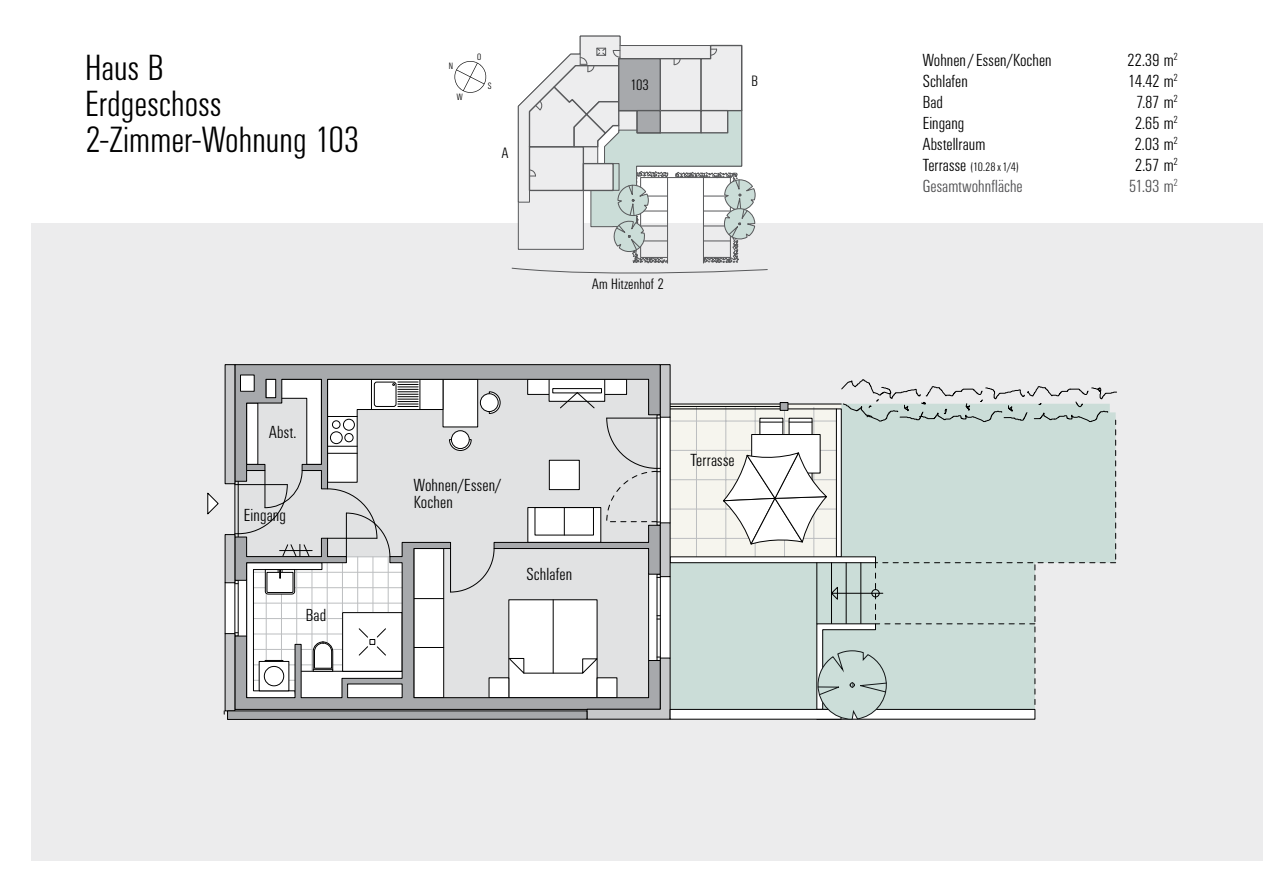
<style>
.page{position:relative;width:1263px;height:893px;background:#fff}
.page>*{position:absolute;margin:0;border:0;box-sizing:border-box;transform-origin:0 0}
.t1{font:300 36px/36px "Univers Condensed BQ";color:#000}
.t2{font:300 17.25px/17.2px "Univers Condensed BQ";letter-spacing:.01em;color:#000}
.t3{font:300 17.25px "Univers Condensed BQ";letter-spacing:.005em;color:#4d4d4f}
.t4{font:300 14.85px "Univers Condensed BQ";letter-spacing:.01em;color:#000}
.t5{font:300 12px "Univers Condensed BQ";color:#000}
.t6{font:300 9px "Univers Condensed BQ";color:#000}
.s1{font-size:17.25px}
</style>
<div class="page">
<div style="left:32px;top:223px;width:1231px;height:638px;background:#ececed"></div>
<svg style="left:235px;top:364px;width:425px;height:125px;background:#a0a1a4"></svg>
<div style="left:240px;top:375px;width:14px;height:16px;background:#fff"></div>
<svg style="left:207px;top:379px;width:236px;height:335px"></svg>
<div style="left:225px;top:365px;width:10px;height:119px;background:#c7c8ca"></div>
<div style="left:660px;top:365px;width:10px;height:52px;background:#c7c8ca"></div>
<div style="left:660px;top:364px;width:10px;height:53px;border:1px solid #000"></div>
<div style="left:228px;top:711px;width:359px;height:8px;background:#a7a9ac"></div>
<div style="left:227px;top:711px;width:360px;height:9px;border:1px solid #000"></div>
<svg style="left:449px;top:379px;width:668px;height:341px"></svg>
<svg style="left:511px;top:36px;width:257px;height:238px"></svg>
<div style="left:619px;top:59px;width:41px;height:52px;background:#a7a9ac"></div>
<div style="left:618px;top:58px;width:43px;height:53px;border:1px solid #58595b"></div>
<div style="left:637px;top:111px;width:23px;height:22px;background:#a7a9ac"></div>
<div style="left:636px;top:110px;width:25px;height:23px;border:1px solid #58595b"></div>
<svg style="left:454px;top:61px;width:33px;height:32px"></svg>
<h1 class="t1" style="left:85px;top:50px;width:276px">Haus B<br>Erdgeschoss<br>2-Zimmer-Wohnung 103</h1>
<p class="t2" style="left:923px;top:52px;width:130px">Wohnen/Essen/Kochen</p>
<p class="t2" style="left:1127px;top:52px;width:52px">22.39 m<sup>2</sup></p>
<p class="t6" style="left:477px;top:52px;width:6px">O</p>
<p class="t6" style="left:449px;top:61px;width:6px">N</p>
<p class="t2" style="left:923px;top:73px;width:47px">Schlafen</p>
<p class="t2" style="left:1128px;top:73px;width:51px">14.42 m<sup>2</sup></p>
<p class="t2" style="left:923px;top:94px;width:22px">Bad</p>
<p class="t2" style="left:1136px;top:94px;width:43px">7.87 m<sup>2</sup></p>
<p class="t2" style="left:923px;top:115px;width:43px">Eingang</p>
<p class="t2" style="left:1135px;top:115px;width:45px">2.65 m<sup>2</sup></p>
<p class="t2" style="left:923px;top:136px;width:64px">Abstellraum</p>
<p class="t2" style="left:1134px;top:136px;width:45px">2.03 m<sup>2</sup></p>
<p class="t5" style="left:923px;top:160px;width:98px"><span class="s1">Terrasse</span> (10.28 x 1/4)</p>
<p class="t2" style="left:1135px;top:157px;width:45px">2.57 m<sup>2</sup></p>
<p class="t3" style="left:923px;top:176px;width:101px">Gesamtwohnfläche</p>
<p class="t3" style="left:1129px;top:176px;width:51px">51.93 m<sup>2</sup></p>
<p class="t4" style="left:751px;top:72px;width:8px">B</p>
<p class="t4" style="left:630px;top:77px;width:20px">103</p>
<p class="t6" style="left:488px;top:81px;width:5px">S</p>
<p class="t6" style="left:457px;top:92px;width:7px">W</p>
<p class="t4" style="left:502px;top:144px;width:8px">A</p>
<p class="t2" style="left:269px;top:424px;width:29px">Abst.</p>
<p class="t2" style="left:244px;top:507px;width:44px">Eingang</p>
<p class="t2" style="left:306px;top:607px;width:22px">Bad</p>
<p class="t4" style="left:592px;top:276px;width:73px">Am Hitzenhof 2</p>
<p class="t2" style="left:414px;top:476px;width:89px">Wohnen/Essen/<br>Kochen</p>
<p class="t2" style="left:526px;top:566px;width:47px">Schlafen</p>
<p class="t2" style="left:690px;top:452px;width:46px">Terrasse</p>
</div>
